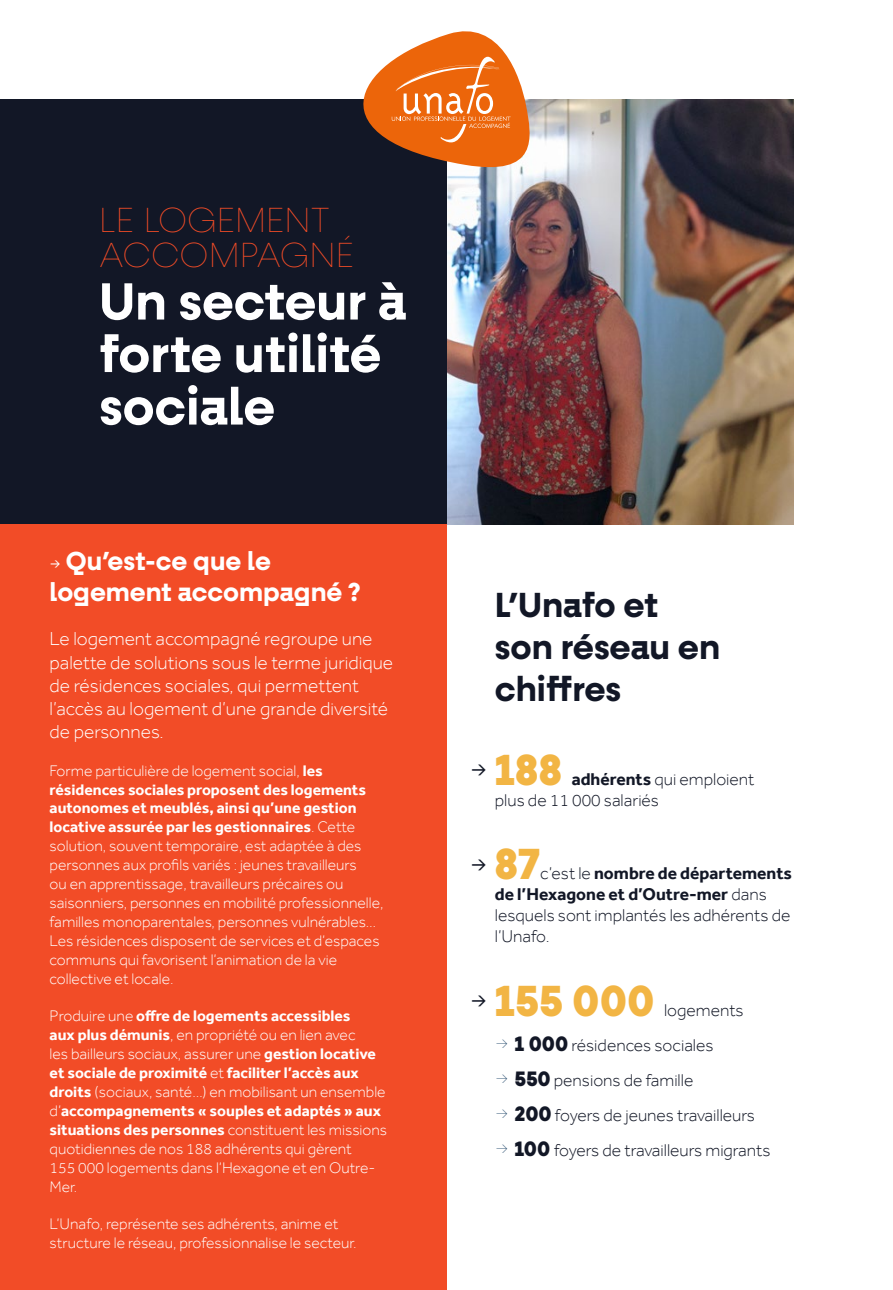
<style>
.page{position:relative;width:893px;height:1290px;background:#fff}
.page>*{position:absolute;margin:0;border:0;box-sizing:border-box;transform-origin:0 0}
.t1{font:100 52.5px/52.5px "Fractul Variable";color:#fff}
.t2{font:100 43.75px "Fractul Variable";color:#f2b544}
.t3{font:100 35px/42px "Fractul Variable";color:#121726}
.t4{font:100 35px/35px "Fractul Variable";color:#f24c27}
.t5{font:100 26.25px/31.5px "Fractul Variable";color:#fff}
.t6{font:300 19.25px/23.1px "Effra";color:#fff}
.t7{font:300 17.5px/21px "Effra";color:#121726}
.t8{font:300 15.75px/18.9px "Effra";color:#fff}
.s1{font-size:17.5px}
.s2{font-weight:700}
.s3{font-size:26.25px;color:#121726}
.s4{font-family:"Fractul Variable";font-weight:100;font-size:21px;color:#2d5273}
.s5{font-family:"Fractul Variable";font-weight:100;font-size:21px}
</style>
<div class="page">
<img style="left:446px;top:99px;width:348px;height:425px">
<div style="left:0;top:99px;width:446px;height:425px;background:#121726"></div>
<svg style="left:363px;top:31px;width:167px;height:136px"></svg>
<div style="left:0;top:524px;width:446px;height:766px;background:#f24c27"></div>
<h3 class="t4" style="left:99px;top:203px;width:256px">LE LOGEMENT<br>ACCOMPAGNÉ</h3>
<h1 class="t1" style="left:99px;top:276px;width:309px">Un secteur à forte utilité sociale</h1>
<h3 class="t5" style="left:50px;top:545px;width:313px"><span class="s1">→</span> Qu’est-ce que le logement accompagné ?</h3>
<p class="t6" style="left:50px;top:627px;width:345px">Le logement accompagné regroupe une palette de solutions sous le terme juridique de résidences sociales, qui permettent l’accès au logement d’une grande diversité de personnes.</p>
<p class="t8" style="left:50px;top:761px;width:335px">Forme particulière de logement social, <span class="s2">les résidences sociales proposent des logements autonomes et meublés, ainsi qu’une gestion locative assurée par les gestionnaires</span>. Cette solution, souvent temporaire, est adaptée à des personnes aux profils variés : jeunes travailleurs<br>ou en apprentissage, travailleurs précaires ou saisonniers, personnes en mobilité professionnelle, familles monoparentales, personnes vulnérables… Les résidences disposent de services et d’espaces communs qui favorisent l’animation de la vie collective et locale.</p>
<p class="t8" style="left:50px;top:1006px;width:339px">Produire une <span class="s2">offre de logements accessibles<br>aux plus démunis</span>, en propriété ou en lien avec<br>les bailleurs sociaux, assurer une <span class="s2">gestion locative et sociale de proximité</span> et <span class="s2">faciliter l’accès aux droits</span> (sociaux, santé…) en mobilisant un ensemble d’<span class="s2">accompagnements « souples et adaptés » aux situations des personnes</span> constituent les missions quotidiennes de nos 188 adhérents qui gèrent<br>155 000 logements dans l’Hexagone et en Outre-Mer.</p>
<p class="t8" style="left:50px;top:1214px;width:308px">L’Unafo, représente ses adhérents, anime et structure le réseau, professionnalise le secteur.</p>
<h3 class="t3" style="left:495px;top:584px;width:227px">L’Unafo et son réseau en chiffres</h3>
<h2 class="t2" style="left:470px;top:746px;width:94px"><span class="s3">→</span> 188</h2>
<p class="t7" style="left:495px;top:768px;width:261px;text-indent:77px"><span class="s2">adhérents</span> qui emploient plus de 11 000 salariés</p>
<h2 class="t2" style="left:470px;top:840px;width:72px"><span class="s3">→</span> 87</h2>
<p class="t7" style="left:495px;top:863px;width:299px;text-indent:45px">c’est le <span class="s2">nombre de départements de l’Hexagone et d’Outre-mer</span> dans lesquels sont implantés les adhérents de l’Unafo.</p>
<h2 class="t2" style="left:470px;top:977px;width:186px"><span class="s3">→</span> 155 000</h2>
<p class="t7" style="left:664px;top:999px;width:81px">logements</p>
<p class="t7" style="left:495px;top:1034px;width:220px"><span class="s4">→</span> <span class="s5">1 000</span> résidences sociales</p>
<p class="t7" style="left:495px;top:1069px;width:200px"><span class="s4">→</span> <span class="s5">550</span> pensions de famille</p>
<p class="t7" style="left:495px;top:1104px;width:262px"><span class="s4">→</span> <span class="s5">200</span> foyers de jeunes travailleurs</p>
<p class="t7" style="left:495px;top:1140px;width:277px"><span class="s4">→</span> <span class="s5">100</span> foyers de travailleurs migrants</p>
</div>
